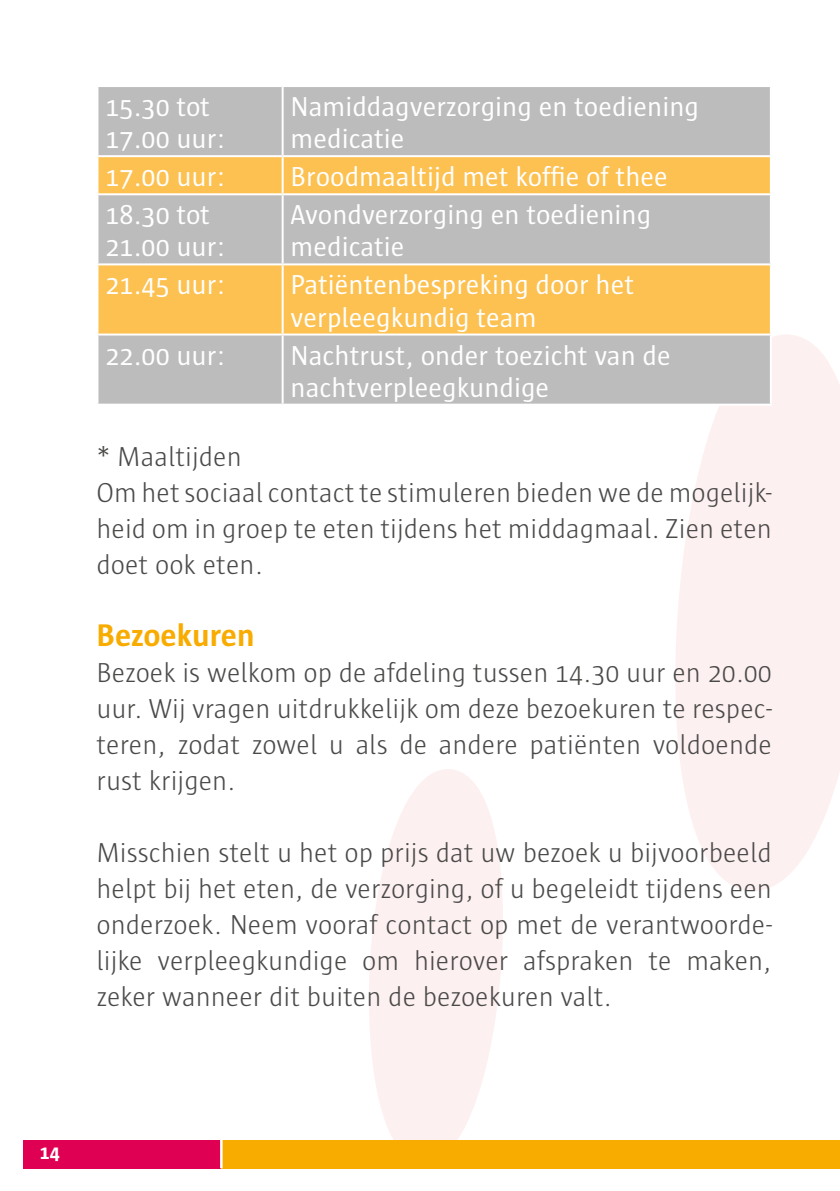
<style>
.page{position:relative;width:840px;height:1191px;background:#fff}
.page>*{position:absolute;margin:0;border:0;box-sizing:border-box;transform-origin:0 0}
.t1{font:700 32px "Sun";color:#f8ac00}
.t2{font:300 28px/36px "Sun";color:#4a4a49;text-align:justify}
.t3{font:28px/32px "Sun";color:#fff}
.t4{font:700 20px "Sun";color:#fff}
</style>
<div class="page">
<svg style="left:675px;top:335px;width:164px;height:556px;fill:#fdf0f1"></svg>
<svg style="left:369px;top:769px;width:134px;height:371px;fill:#fdf0f1"></svg>
<div style="left:23px;top:1140px;width:198px;height:28px;background:#e00053"></div>
<div style="left:221px;top:1140px;width:618px;height:28px;background:#f8ac00"></div>
<hr style="left:220px;top:1140px;width:2px;height:28px;background:#fff">
<div style="left:98px;top:87px;width:671px;height:317px;background:#bcbcbc"></div>
<svg style="left:98px;top:157px;width:671px;height:176px;background:#e2bf7c"></svg>
<hr style="left:281px;top:87px;width:2px;height:68px;background:#fff">
<hr style="left:96px;top:155px;width:186px;height:2px;background:#fff">
<hr style="left:282px;top:155px;width:489px;height:2px;background:#fff">
<hr style="left:281px;top:157px;width:2px;height:36px;background:#fff">
<hr style="left:96px;top:193px;width:186px;height:2px;background:#fff">
<hr style="left:282px;top:193px;width:489px;height:2px;background:#fff">
<hr style="left:281px;top:195px;width:2px;height:68px;background:#fff">
<hr style="left:96px;top:263px;width:186px;height:2px;background:#fff">
<hr style="left:282px;top:263px;width:489px;height:2px;background:#fff">
<hr style="left:281px;top:265px;width:2px;height:68px;background:#fff">
<hr style="left:96px;top:333px;width:186px;height:2px;background:#fff">
<hr style="left:282px;top:333px;width:489px;height:2px;background:#fff">
<hr style="left:281px;top:335px;width:2px;height:69px;background:#fff">
<hr style="left:769px;top:335px;width:2px;height:69px;background:#fff">
<hr style="left:282px;top:404px;width:489px;height:2px;background:#fff">
<p class="t3" style="left:105px;top:91px;width:121px">15.30 tot<br>17.00 uur:</p>
<p class="t3" style="left:290px;top:91px;width:410px">Namiddagverzorging en toediening medicatie</p>
<p class="t3" style="left:105px;top:161px;width:121px">17.00 uur:</p>
<p class="t3" style="left:290px;top:161px;width:378px">Broodmaaltijd met koffie of thee</p>
<p class="t3" style="left:105px;top:199px;width:121px">18.30 tot<br>21.00 uur:</p>
<p class="t3" style="left:290px;top:199px;width:362px">Avondverzorging en toediening medicatie</p>
<p class="t3" style="left:105px;top:269px;width:121px">21.45 uur:</p>
<p class="t3" style="left:290px;top:269px;width:345px">Patiëntenbespreking door het verpleegkundig team</p>
<p class="t3" style="left:105px;top:339px;width:121px">22.00 uur:</p>
<p class="t3" style="left:290px;top:339px;width:381px">Nachtrust, onder toezicht van de nachtverpleegkundige</p>
<p class="t2" style="left:96px;top:438px;width:676px;text-align:left">* Maaltijden<br>Om het sociaal contact te stimuleren bieden we de mogelijk&shy;heid om in groep te eten tijdens het middagmaal. Zien eten doet ook eten.</p>
<p class="t1" style="left:96px;top:617px;width:160px">Bezoekuren</p>
<p class="t2" style="left:96px;top:654px;width:676px">Bezoek is welkom op de afdeling tussen 14.30 uur en 20.00 uur. Wij vragen uitdrukkelijk om deze bezoekuren te respec&shy;teren, zodat zowel u als de andere patiënten voldoende rust krijgen.</p>
<p class="t2" style="left:96px;top:834px;width:676px">Misschien stelt u het op prijs dat uw bezoek u bijvoorbeeld helpt bij het eten, de verzorging, of u begeleidt tijdens een onderzoek. Neem vooraf contact op met de verantwoorde&shy;lijke verpleegkundige om hierover afspraken te maken, zeker wanneer dit buiten de bezoekuren valt.</p>
<p class="t4" style="left:40px;top:1141px;width:21px">14</p>
</div>
